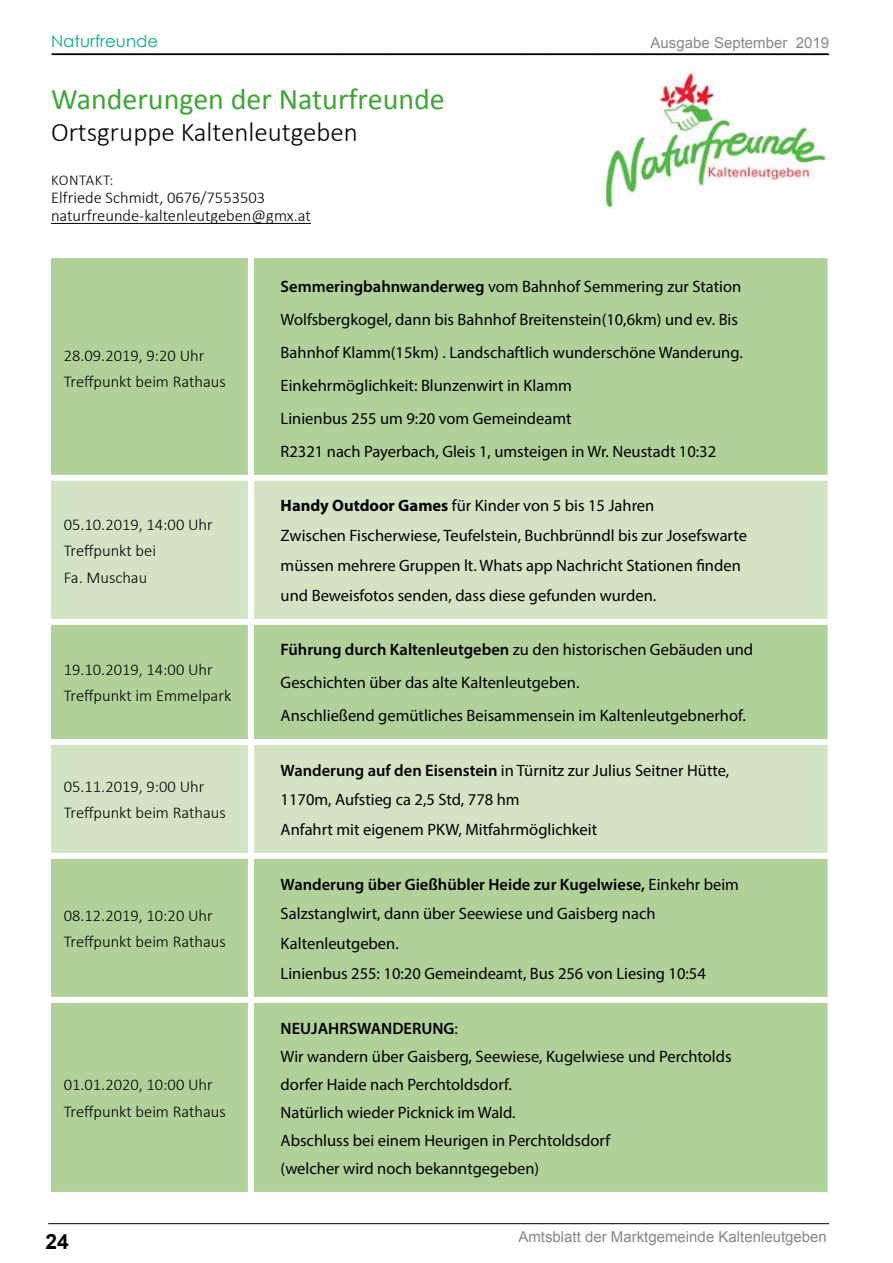
<style>
.page{position:relative;width:893px;height:1263px;background:#fff}
.page>*{position:absolute;margin:0;border:0;box-sizing:border-box;transform-origin:0 0}
.t1{font:30px "Calibri";color:#3fa535}
.t2{font:300 27px "Calibri";color:#000}
.t3{font:700 21px "Arial";color:#000}
.t4{font:16.5px/29.7px "Myriad Pro";color:#000}
.t5{font:300 16.5px/26.5px "Calibri";color:#000}
.t6{font:16.5px "Century Gothic";color:#0a8}
.t7{font:15px "Arial";color:#878787}
.t8{font:300 15px "Calibri";letter-spacing:.04em;color:#000}
.s1{font-weight:600}
.s2{font-weight:700}
</style>
<div class="page">
<svg style="left:51px;top:53px;width:779px;height:3px;background:#656565"></svg>
<hr style="left:48px;top:1223px;width:781px;height:1px;background:#000">
<div style="left:51px;top:258px;width:777px;height:934px;background:#b0d199"></div>
<svg style="left:51px;top:481px;width:777px;height:372px;background:#c7deb6"></svg>
<div style="left:248px;top:258px;width:6px;height:217px;background:#fff"></div>
<div style="left:51px;top:475px;width:200px;height:6px;background:#fff"></div>
<div style="left:251px;top:475px;width:577px;height:6px;background:#fff"></div>
<div style="left:248px;top:481px;width:6px;height:138px;background:#fff"></div>
<div style="left:51px;top:619px;width:200px;height:6px;background:#fff"></div>
<div style="left:251px;top:619px;width:577px;height:6px;background:#fff"></div>
<div style="left:248px;top:625px;width:6px;height:114px;background:#fff"></div>
<div style="left:51px;top:739px;width:200px;height:6px;background:#fff"></div>
<div style="left:251px;top:739px;width:577px;height:6px;background:#fff"></div>
<div style="left:248px;top:745px;width:6px;height:108px;background:#fff"></div>
<div style="left:51px;top:853px;width:200px;height:6px;background:#fff"></div>
<div style="left:251px;top:853px;width:577px;height:6px;background:#fff"></div>
<div style="left:248px;top:859px;width:6px;height:138px;background:#fff"></div>
<div style="left:51px;top:997px;width:200px;height:6px;background:#fff"></div>
<div style="left:251px;top:997px;width:577px;height:6px;background:#fff"></div>
<div style="left:248px;top:1003px;width:6px;height:189px;background:#fff"></div>
<img style="left:601px;top:66px;width:232px;height:143px">
<hr style="left:51px;top:223px;width:260px;height:1px;background:#000">
<p class="t6" style="left:51px;top:29px;width:109px">Naturfreunde</p>
<h1 class="t1" style="left:51px;top:80px;width:395px">Wanderungen der Naturfreunde</h1>
<h2 class="t2" style="left:51px;top:116px;width:308px">Ortsgruppe Kaltenleutgeben</h2>
<p class="t8" style="left:51px;top:171px;width:64px">KONTAKT:</p>
<p class="t5" style="left:51px;top:189px;width:261px;line-height:18px">Elfriede Schmidt, 0676/7553503 naturfreunde-kaltenleutgeben@gmx.at</p>
<p class="t7" style="left:651px;top:33px;width:180px">Ausgabe September 2019</p>
<p class="t5" style="left:64px;top:342px;width:164px">28.09.2019, 9:20 Uhr<br>Treffpunkt beim Rathaus</p>
<p class="t5" style="left:64px;top:511px;width:151px">05.10.2019, 14:00 Uhr<br>Treffpunkt bei<br>Fa. Muschau</p>
<p class="t5" style="left:64px;top:656px;width:169px">19.10.2019, 14:00 Uhr<br>Treffpunkt im Emmelpark</p>
<p class="t5" style="left:64px;top:773px;width:164px">05.11.2019, 9:00 Uhr<br>Treffpunkt beim Rathaus</p>
<p class="t5" style="left:64px;top:902px;width:164px">08.12.2019, 10:20 Uhr<br>Treffpunkt beim Rathaus</p>
<p class="t5" style="left:64px;top:1071px;width:164px">01.01.2020, 10:00 Uhr<br>Treffpunkt beim Rathaus</p>
<p class="t3" style="left:45px;top:1227px;width:25px">24</p>
<p class="t4" style="left:281px;top:269px;width:464px;line-height:33px"><span class="s1">Semmeringbahnwanderweg</span> vom Bahnhof Semmering zur Station Wolfsbergkogel, dann bis Bahnhof Breitenstein(10,6km) und ev. Bis Bahnhof Klamm(15km) . Landschaftlich wunderschöne Wanderung.<br>Einkehrmöglichkeit: Blunzenwirt in Klamm<br>Linienbus 255 um 9:20 vom Gemeindeamt<br>R2321 nach Payerbach, Gleis 1, umsteigen in Wr. Neustadt 10:32</p>
<p class="t4" style="left:281px;top:491px;width:468px"><span class="s2">Handy Outdoor Games</span> für Kinder von 5 bis 15 Jahren<br>Zwischen Fischerwiese, Teufelstein, Buchbrünndl bis zur Josefswarte müssen mehrere Gruppen lt. Whats app Nachricht Stationen finden und Beweisfotos senden, dass diese gefunden wurden.</p>
<p class="t4" style="left:281px;top:633px;width:474px;line-height:32.7px"><span class="s1">Führung durch Kaltenleutgeben</span> zu den historischen Gebäuden und<br>Geschichten über das alte Kaltenleutgeben.<br>Anschließend gemütliches Beisammensein im Kaltenleutgebnerhof.</p>
<p class="t4" style="left:281px;top:755px;width:450px"><span class="s1">Wanderung auf den Eisenstein</span> in Türnitz zur Julius Seitner Hütte,<br>1170m, Aufstieg ca 2,5 Std, 778 hm<br>Anfahrt mit eigenem PKW, Mitfahrmöglichkeit</p>
<p class="t4" style="left:281px;top:869px;width:460px"><span class="s1">Wanderung über Gießhübler Heide zur Kugelwiese,</span> Einkehr beim Salzstanglwirt, dann über Seewiese und Gaisberg nach Kaltenleutgeben.<br>Linienbus 255: 10:20 Gemeindeamt, Bus 256 von Liesing 10:54</p>
<p class="t4" style="left:281px;top:1014px;width:452px;line-height:28px"><span class="s1">NEUJAHRSWANDERUNG</span>:<br>Wir wandern über Gaisberg, Seewiese, Kugelwiese und Perchtolds dorfer Haide nach Perchtoldsdorf.<br>Natürlich wieder Picknick im Wald.<br>Abschluss bei einem Heurigen in Perchtoldsdorf<br>(welcher wird noch bekanntgegeben)</p>
<p class="t7" style="left:518px;top:1227px;width:310px">Amtsblatt der Marktgemeinde Kaltenleutgeben</p>
</div>
